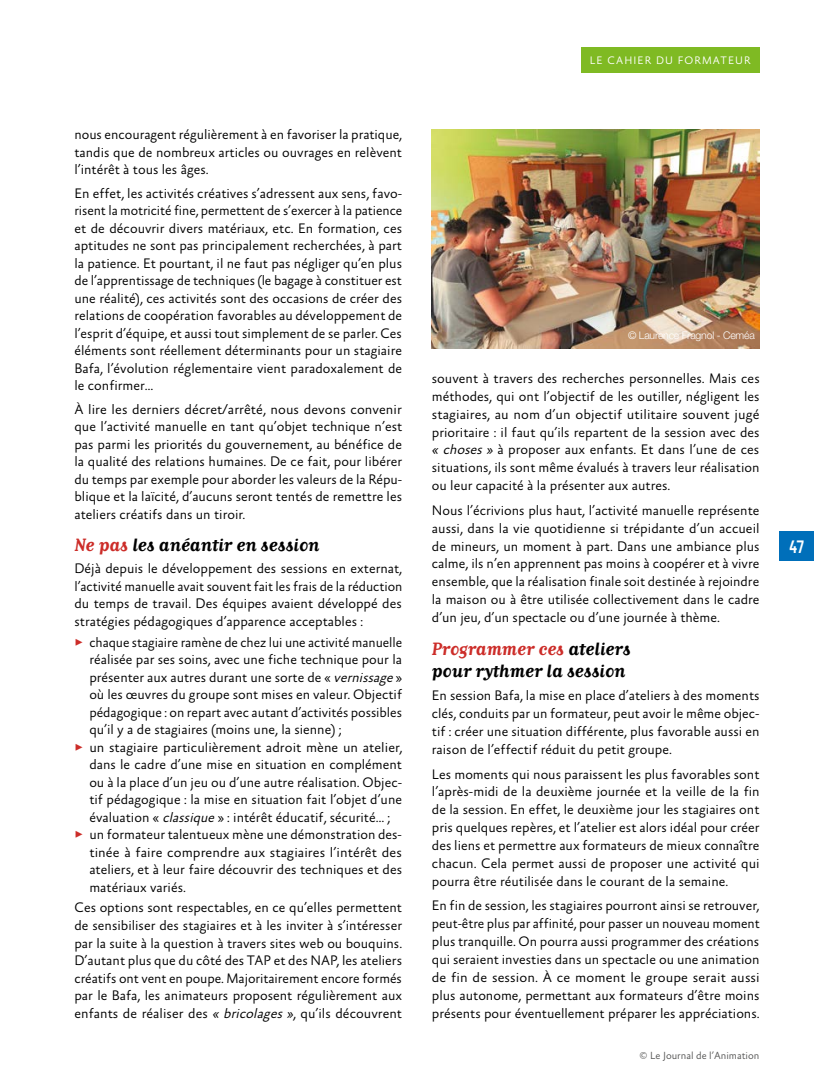
<style>
.page{position:relative;width:834px;height:1092px;background:#fff}
.page>*{position:absolute;margin:0;border:0;box-sizing:border-box;transform-origin:0 0}
.t1{font:700 18.38px "A Udimat";color:#fff}
.t2{font:700 17.5px/21.3px "Matrix Script";color:#000}
.t3{font:300 14px/17.5px "Absara Sans TF";color:#000;text-align:justify}
.t4{font:300 11.03px "Absara Sans TF";letter-spacing:.1em;color:#fff}
.t5{font:300 10.5px "Absara Sans";color:#565655}
.t6{font:300 10.5px "Helvetica Neue";letter-spacing:-.02em;color:#fff}
.s1{color:#cc2d29}
.s2{font-style:italic}
</style>
<div class="page">
<div style="left:779px;top:531px;width:35px;height:29px;background:#006fba"></div>
<div style="left:580px;top:47px;width:179px;height:26px;background:#7fba23"></div>
<img style="left:432px;top:130px;width:327px;height:218px">
<p class="t3" style="left:74px;top:126px;width:329px">nous encouragent régulièrement à en favoriser la pratique, tandis que de nombreux articles ou ouvrages en relèvent l’intérêt à tous les âges.</p>
<p class="t3" style="left:74px;top:185px;width:329px">En effet, les activités créatives s’adressent aux sens, favo&shy;risent la motricité fine, permettent de s’exercer à la patience et de découvrir divers matériaux, etc. En formation, ces aptitudes ne sont pas principalement recherchées, à part la patience. Et pourtant, il ne faut pas négliger qu’en plus de l’apprentissage de techniques (le bagage à constituer est une réalité), ces activités sont des occasions de créer des relations de coopération favorables au développement de l’esprit d’équipe, et aussi tout simplement de se parler. Ces éléments sont réellement déterminants pour un stagiaire Bafa, l’évolution réglementaire vient paradoxalement de le confirmer…</p>
<p class="t3" style="left:74px;top:401px;width:329px">À lire les derniers décret/arrêté, nous devons convenir que l’activité manuelle en tant qu’objet technique n’est pas parmi les priorités du gouvernement, au bénéfice de la qualité des relations humaines. De ce fait, pour libérer du temps par exemple pour aborder les valeurs de la Répu&shy;blique et la laïcité, d’aucuns seront tentés de remettre les ateliers créatifs dans un tiroir.</p>
<p class="t2" style="left:74px;top:534px;width:246px"><span class="s1">Ne pas</span> les anéantir en session</p>
<p class="t3" style="left:74px;top:560px;width:329px">Déjà depuis le développement des sessions en externat, l’activité manuelle avait souvent fait les frais de la réduction du temps de travail. Des équipes avaient développé des stratégies pédagogiques d’apparence acceptables :</p>
<p class="t3" style="left:89px;top:633px;width:314px;text-indent:-15px"><span class="s1">✓</span> chaque stagiaire ramène de chez lui une activité manuelle réalisée par ses soins, avec une fiche technique pour la présenter aux autres durant une sorte de « <span class="s2">vernissage</span> » où les œuvres du groupe sont mises en valeur. Objectif pédagogique : on repart avec autant d’activités possibles qu’il y a de stagiaires (moins une, la sienne) ;</p>
<p class="t3" style="left:89px;top:739px;width:314px;text-indent:-15px"><span class="s1">✓</span> un stagiaire particulièrement adroit mène un atelier, dans le cadre d’une mise en situation en complément ou à la place d’un jeu ou d’une autre réalisation. Objec&shy;tif pédagogique : la mise en situation fait l’objet d’une évaluation « <span class="s2">classique</span> » : intérêt éducatif, sécurité… ;</p>
<p class="t3" style="left:89px;top:826px;width:314px;text-indent:-15px"><span class="s1">✓</span> un formateur talentueux mène une démonstration des&shy;tinée à faire comprendre aux stagiaires l’intérêt des ateliers, et à leur faire découvrir des techniques et des matériaux variés.</p>
<p class="t3" style="left:74px;top:899px;width:329px">Ces options sont respectables, en ce qu’elles permettent de sensibiliser des stagiaires et à les inviter à s’intéresser par la suite à la question à travers sites web ou bouquins.<br>D’autant plus que du côté des TAP et des NAP, les ateliers créatifs ont vent en poupe. Majoritairement encore formés par le Bafa, les animateurs proposent régulièrement aux enfants de réaliser des « <span class="s2">bricolages</span> », qu’ils découvrent</p>
<p class="t4" style="left:589px;top:54px;width:162px">le cahier du formateur</p>
<p class="t6" style="left:628px;top:328px;width:128px">© Laurence Fragnol - Ceméa</p>
<p class="t3" style="left:432px;top:370px;width:329px">souvent à travers des recherches personnelles. Mais ces méthodes, qui ont l’objectif de les outiller, négligent les stagiaires, au nom d’un objectif utilitaire souvent jugé prioritaire : il faut qu’ils repartent de la session avec des « <span class="s2">choses</span> » à proposer aux enfants. Et dans l’une de ces situations, ils sont même évalués à travers leur réalisation ou leur capacité à la présenter aux autres.</p>
<p class="t3" style="left:432px;top:502px;width:329px">Nous l’écrivions plus haut, l’activité manuelle représente aussi, dans la vie quotidienne si trépidante d’un accueil de mineurs, un moment à part. Dans une ambiance plus calme, ils n’en apprennent pas moins à coopérer et à vivre ensemble, que la réalisation finale soit destinée à rejoindre la maison ou à être utilisée collectivement dans le cadre d’un jeu, d’un spectacle ou d’une journée à thème.</p>
<p class="t2" style="left:432px;top:638px;width:200px"><span class="s1">Programmer ces</span> ateliers pour rythmer la session</p>
<p class="t3" style="left:432px;top:687px;width:329px">En session Bafa, la mise en place d’ateliers à des moments clés, conduits par un formateur, peut avoir le même objec&shy;tif : créer une situation différente, plus favorable aussi en raison de l’effectif réduit du petit groupe.</p>
<p class="t3" style="left:432px;top:765px;width:329px">Les moments qui nous paraissent les plus favorables sont l’après-midi de la deuxième journée et la veille de la fin de la session. En effet, le deuxième jour les stagiaires ont pris quelques repères, et l’atelier est alors idéal pour créer des liens et permettre aux formateurs de mieux connaître chacun. Cela permet aussi de proposer une activité qui pourra être réutilisée dans le courant de la semaine.</p>
<p class="t3" style="left:432px;top:897px;width:329px">En fin de session, les stagiaires pourront ainsi se retrouver, peut-être plus par affinité, pour passer un nouveau moment plus tranquille. On pourra aussi programmer des créations qui seraient investies dans un spectacle ou une animation de fin de session. À ce moment le groupe serait aussi plus autonome, permettant aux formateurs d’être moins présents pour éventuellement préparer les appréciations.</p>
<p class="t5" style="left:639px;top:1049px;width:121px">© Le Journal de l’Animation</p>
<h1 class="t1" style="left:789px;top:536px;width:16px">47</h1>
</div>
